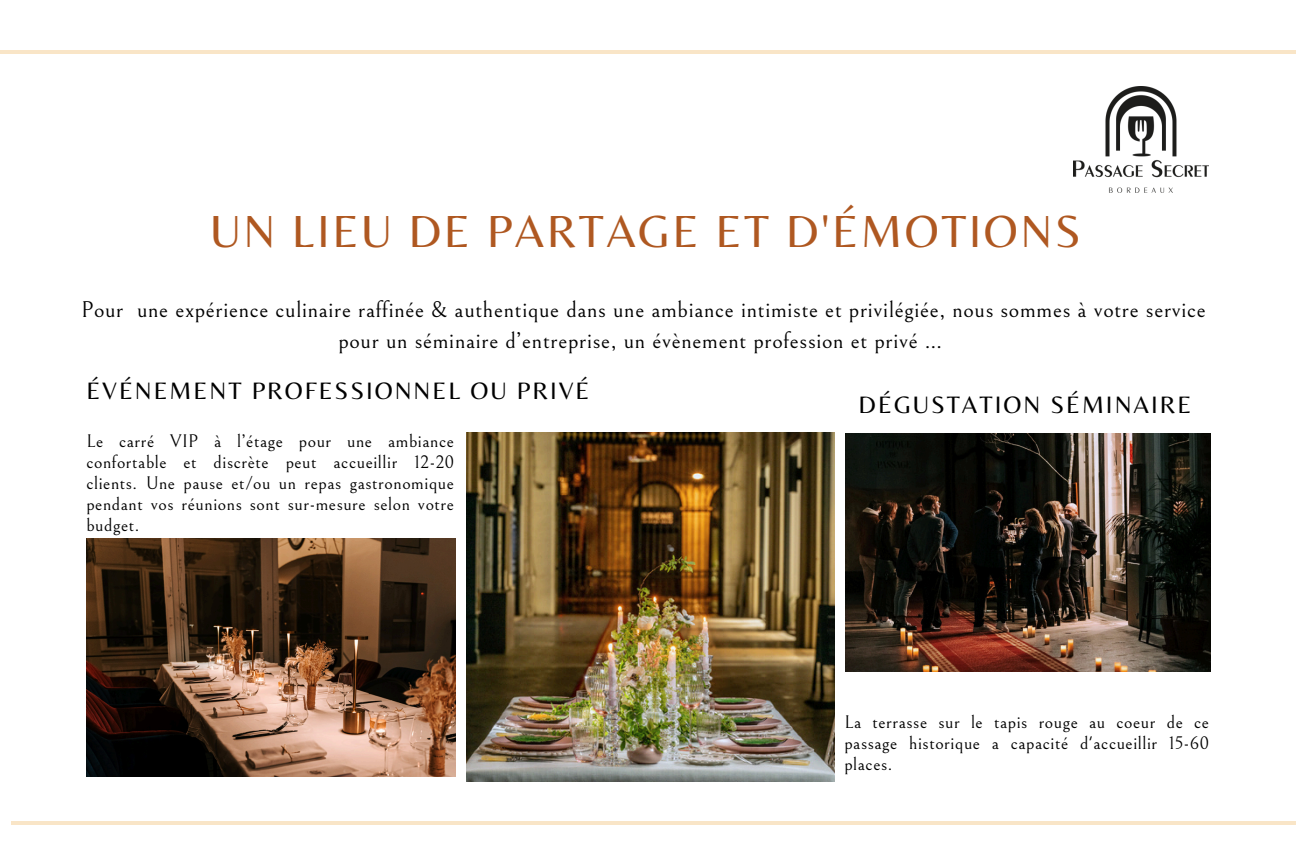
<style>
.page{position:relative;width:1296px;height:864px;background:#fff}
.page>*{position:absolute;margin:0;border:0;box-sizing:border-box;transform-origin:0 0}
.t1{font:46.8px "Belleza";letter-spacing:.05em;color:#af5821}
.t2{font:24.75px "Belleza";letter-spacing:.08em;color:#000}
.t3{font:22.5px/30.4px "Bellefair";letter-spacing:.03em;color:#000;text-align:center}
.t4{font:18px/20.9px "Bellefair";letter-spacing:.03em;color:#000;text-align:justify}
</style>
<div class="page">
<img style="left:86px;top:538px;width:370px;height:238px">
<img style="left:466px;top:432px;width:368px;height:349px">
<img style="left:846px;top:433px;width:364px;height:238px">
<img style="left:1074px;top:86px;width:135px;height:107px">
<hr style="left:11px;top:821px;width:1285px;height:4px;background:#f9e5c7">
<hr style="left:0;top:50px;width:1296px;height:4px;background:#f9e5c7">
<h2 class="t1" style="left:210px;top:204px;width:872px">UN LIEU DE PARTAGE ET D'ÉMOTIONS</h2>
<p class="t3" style="left:81px;top:295px;width:1126px">Pour une expérience culinaire raffinée &amp; authentique dans une ambiance intimiste et privilégiée, nous sommes à votre service pour un séminaire d’entreprise, un évènement profession et privé …</p>
<h2 class="t2" style="left:86px;top:376px;width:505px">ÉVÉNEMENT PROFESSIONNEL OU PRIVÉ</h2>
<p class="t4" style="left:86px;top:431px;width:369px">Le carré VIP à l’étage pour une ambiance confortable et discrète peut accueillir 12-20 clients. Une pause et/ou un repas gastronomique pendant vos réunions sont sur-mesure selon votre budget.</p>
<p class="t2" style="left:859px;top:390px;width:334px">DÉGUSTATION SÉMINAIRE</p>
<p class="t4" style="left:844px;top:712px;width:366px">La terrasse sur le tapis rouge au coeur de ce passage historique a capacité d'accueillir 15-60 places.</p>
</div>
